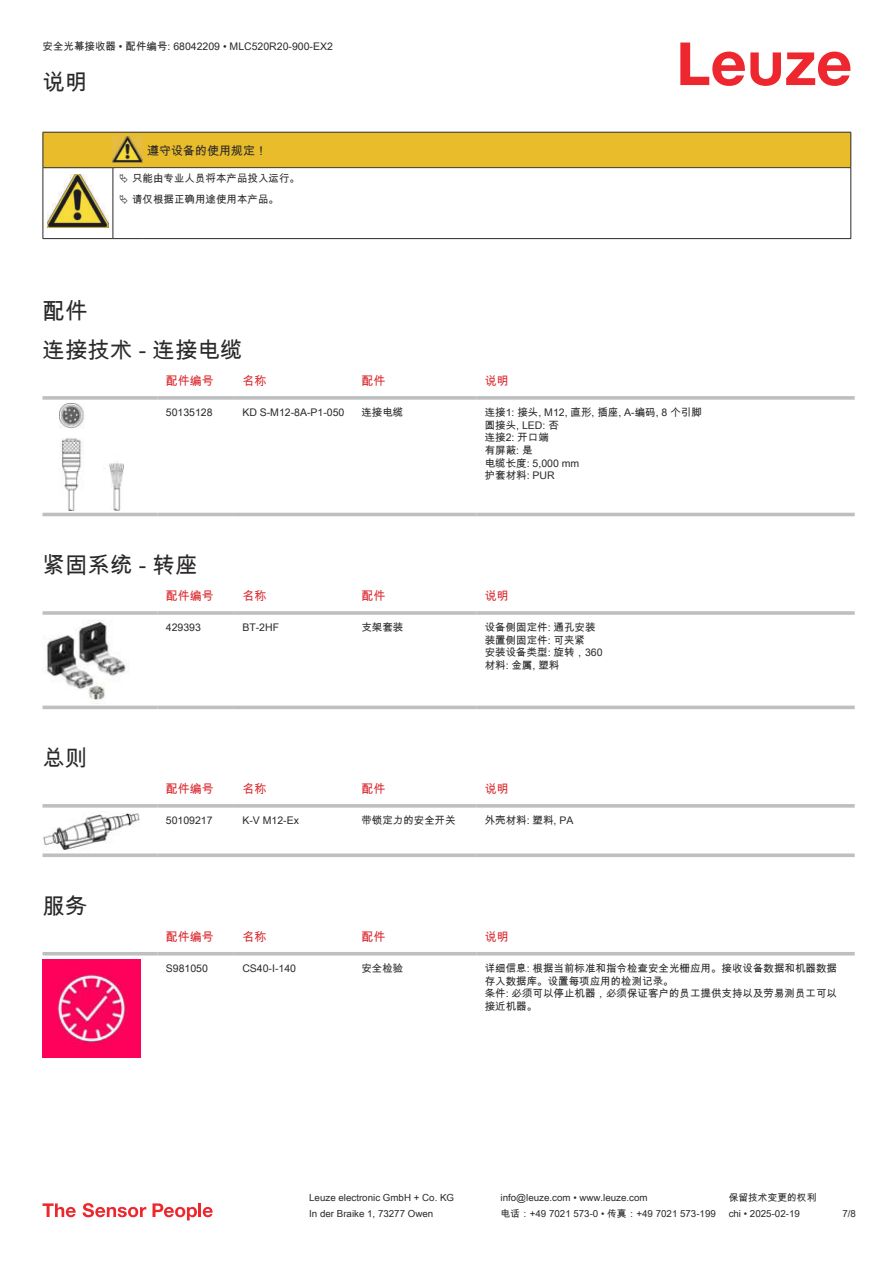
<style>
.page{position:relative;width:893px;height:1263px;background:#fff}
.page>*{position:absolute;margin:0;border:0;box-sizing:border-box;transform-origin:0 0}
.t1{font:22.5px/38.7px "Arial Unicode MS";color:#2b292a}
.t2{font:12px "Arial Unicode MS";color:#db2a30}
.t3{font:12px "Arial Unicode MS";color:#2b292a}
.t4{font:10.5px/12.6px "Arial Unicode MS";color:#2b292a}
.t5{font:9.75px "Arial Unicode MS";color:#2b292a}
</style>
<div class="page">
<svg style="left:680px;top:43px;width:170px;height:43px"></svg>
<svg style="left:43px;top:403px;width:812px;height:114px"></svg>
<svg style="left:43px;top:396px;width:114px;height:4px"></svg>
<svg style="left:157px;top:396px;width:77px;height:4px"></svg>
<svg style="left:234px;top:396px;width:119px;height:4px"></svg>
<svg style="left:353px;top:396px;width:123px;height:4px"></svg>
<svg style="left:476px;top:396px;width:379px;height:4px;background:#c3c5c7"></svg>
<hr style="left:43px;top:513px;width:114px;height:3px;background:#bdbfc1">
<hr style="left:157px;top:513px;width:77px;height:3px;background:#bdbfc1">
<hr style="left:234px;top:513px;width:119px;height:3px;background:#bdbfc1">
<hr style="left:353px;top:513px;width:123px;height:3px;background:#bdbfc1">
<hr style="left:476px;top:513px;width:379px;height:3px;background:#bdbfc1">
<img style="left:59px;top:404px;width:65px;height:106px">
<svg style="left:43px;top:703px;width:812px;height:7px"></svg>
<hr style="left:43px;top:611px;width:114px;height:4px;background:#bdbfc1">
<hr style="left:157px;top:611px;width:77px;height:4px;background:#c9cbcc">
<hr style="left:234px;top:611px;width:119px;height:4px;background:#c4c6c7">
<hr style="left:353px;top:611px;width:123px;height:4px;background:#bdbfc1">
<hr style="left:476px;top:611px;width:379px;height:4px;background:#c9cbcc">
<hr style="left:43px;top:706px;width:114px;height:3px;background:#bdbfc1">
<hr style="left:157px;top:706px;width:77px;height:3px;background:#bdbfc1">
<hr style="left:234px;top:706px;width:119px;height:3px;background:#bdbfc1">
<hr style="left:353px;top:706px;width:123px;height:3px;background:#bdbfc1">
<hr style="left:476px;top:706px;width:379px;height:3px;background:#bdbfc1">
<img style="left:43px;top:620px;width:84px;height:80px">
<svg style="left:43px;top:804px;width:114px;height:4px"></svg>
<svg style="left:157px;top:804px;width:77px;height:4px"></svg>
<svg style="left:234px;top:804px;width:119px;height:4px"></svg>
<svg style="left:353px;top:804px;width:123px;height:4px"></svg>
<svg style="left:476px;top:804px;width:379px;height:4px;background:#c3c5c7"></svg>
<svg style="left:43px;top:853px;width:114px;height:4px"></svg>
<svg style="left:157px;top:853px;width:77px;height:4px"></svg>
<svg style="left:234px;top:853px;width:119px;height:4px"></svg>
<svg style="left:353px;top:853px;width:123px;height:4px"></svg>
<svg style="left:476px;top:853px;width:379px;height:4px;background:#c5c6c8"></svg>
<img style="left:43px;top:813px;width:97px;height:38px">
<svg style="left:43px;top:955px;width:812px;height:103px"></svg>
<hr style="left:43px;top:952px;width:114px;height:3px;background:#bdbfc1">
<hr style="left:157px;top:952px;width:77px;height:3px;background:#bdbfc1">
<hr style="left:234px;top:952px;width:119px;height:3px;background:#bdbfc1">
<hr style="left:353px;top:952px;width:123px;height:3px;background:#bdbfc1">
<hr style="left:476px;top:952px;width:379px;height:3px;background:#bdbfc1">
<img style="left:43px;top:960px;width:97px;height:97px">
<svg style="left:43px;top:1203px;width:33px;height:14px"></svg>
<svg style="left:83px;top:1203px;width:63px;height:14px"></svg>
<svg style="left:153px;top:1203px;width:44px;height:17px"></svg>
<hr style="left:198px;top:1203px;width:3px;height:14px;background:#ed272d">
<svg style="left:203px;top:1207px;width:10px;height:10px"></svg>
<hr style="left:43px;top:168px;width:1px;height:66px;background:#2b292a">
<hr style="left:113px;top:168px;width:1px;height:66px;background:#2b292a">
<hr style="left:850px;top:168px;width:1px;height:66px;background:#2b292a">
<hr style="left:43px;top:238px;width:70px;height:1px;background:#2b292a">
<hr style="left:113px;top:238px;width:30px;height:1px;background:#2b292a">
<hr style="left:143px;top:238px;width:708px;height:1px;background:#2b292a">
<img style="left:47px;top:209px;width:61px;height:19px">
<svg style="left:43px;top:132px;width:808px;height:77px"></svg>
<p class="t4" style="left:43px;top:40px;width:292px">安全光幕接收器 • 配件编号: 68042209 • MLC520R20-900-EX2</p>
<h1 class="t1" style="left:43px;top:62px;width:46px">说明</h1>
<p class="t3" style="left:147px;top:142px;width:121px">遵守设备的使用规定！</p>
<p class="t4" style="left:132px;top:168px;width:169px;line-height:20.2px">只能由专业人员将本产品投入运行。请仅根据正确用途使用本产品。</p>
<h1 class="t1" style="left:43px;top:291px;width:202px">配件<br>连接技术 - 连接电缆</h1>
<p class="t2" style="left:166px;top:372px;width:49px">配件编号</p>
<p class="t2" style="left:242px;top:372px;width:25px">名称</p>
<p class="t2" style="left:361px;top:372px;width:25px">配件</p>
<p class="t2" style="left:485px;top:372px;width:25px">说明</p>
<p class="t4" style="left:166px;top:406px;width:48px">50135128</p>
<p class="t4" style="left:242px;top:406px;width:104px">KD S-M12-8A-P1- 050</p>
<p class="t4" style="left:361px;top:406px;width:43px">连接电缆</p>
<p class="t4" style="left:485px;top:406px;width:219px">连接1: 接头, M12, 直形, 插座, A-编码, 8 个引脚圆接头, LED: 否<br>连接2: 开口端<br>有屏蔽: 是<br>电缆长度: 5,000 mm<br>护套材料: PUR</p>
<h1 class="t1" style="left:43px;top:545px;width:157px">紧固系统 - 转座</h1>
<p class="t2" style="left:166px;top:587px;width:49px">配件编号</p>
<p class="t2" style="left:242px;top:587px;width:25px">名称</p>
<p class="t2" style="left:361px;top:587px;width:25px">配件</p>
<p class="t2" style="left:485px;top:587px;width:25px">说明</p>
<p class="t4" style="left:166px;top:621px;width:37px">429393</p>
<p class="t4" style="left:242px;top:621px;width:38px">BT-2HF</p>
<p class="t4" style="left:361px;top:621px;width:43px">支架套装</p>
<p class="t4" style="left:485px;top:621px;width:119px">设备侧固定件: 通孔安装装置侧固定件: 可夹紧<br>安装设备类型: 旋转，360材料: 金属, 塑料</p>
<h1 class="t1" style="left:43px;top:738px;width:46px">总则</h1>
<h1 class="t1" style="left:43px;top:886px;width:46px">服务</h1>
<p class="t2" style="left:166px;top:780px;width:49px">配件编号</p>
<p class="t2" style="left:242px;top:780px;width:25px">名称</p>
<p class="t2" style="left:361px;top:780px;width:25px">配件</p>
<p class="t2" style="left:485px;top:780px;width:25px">说明</p>
<p class="t4" style="left:166px;top:814px;width:48px">50109217</p>
<p class="t4" style="left:242px;top:814px;width:58px">K-V M12-Ex</p>
<p class="t4" style="left:361px;top:814px;width:96px">带锁定力的安全开关</p>
<p class="t4" style="left:485px;top:814px;width:90px">外壳材料: 塑料, PA</p>
<p class="t2" style="left:166px;top:928px;width:49px">配件编号</p>
<p class="t2" style="left:242px;top:928px;width:25px">名称</p>
<p class="t2" style="left:361px;top:928px;width:25px">配件</p>
<p class="t2" style="left:485px;top:928px;width:25px">说明</p>
<p class="t4" style="left:166px;top:962px;width:44px">S981050</p>
<p class="t4" style="left:242px;top:962px;width:55px">CS40-I-140</p>
<p class="t4" style="left:361px;top:962px;width:43px">安全检验</p>
<p class="t4" style="left:485px;top:962px;width:354px">详细信息: 根据当前标准和指令检查安全光栅应用。接收设备数据和机器数据存入数据库 。设置每项应用的检测记录。<br>条件: 必须可以停止机器，必须保证客户的员工提供支持以及劳易测员工可以接近机 器。</p>
<p class="t5" style="left:309px;top:1191px;width:146px">Leuze electronic GmbH + Co. KG</p>
<p class="t5" style="left:501px;top:1191px;width:149px">info@leuze.com • www.leuze.com</p>
<p class="t5" style="left:729px;top:1191px;width:89px">保留技术变更的权利</p>
<p class="t5" style="left:309px;top:1206px;width:126px">In der Braike 1, 73277 Owen</p>
<p class="t5" style="left:501px;top:1206px;width:217px">电话：+49 7021 573-0 • 传真：+49 7021 573-199</p>
<p class="t5" style="left:729px;top:1206px;width:73px">chi • 2025-02-19</p>
<p class="t5" style="left:842px;top:1206px;width:15px">7/8</p>
</div>
